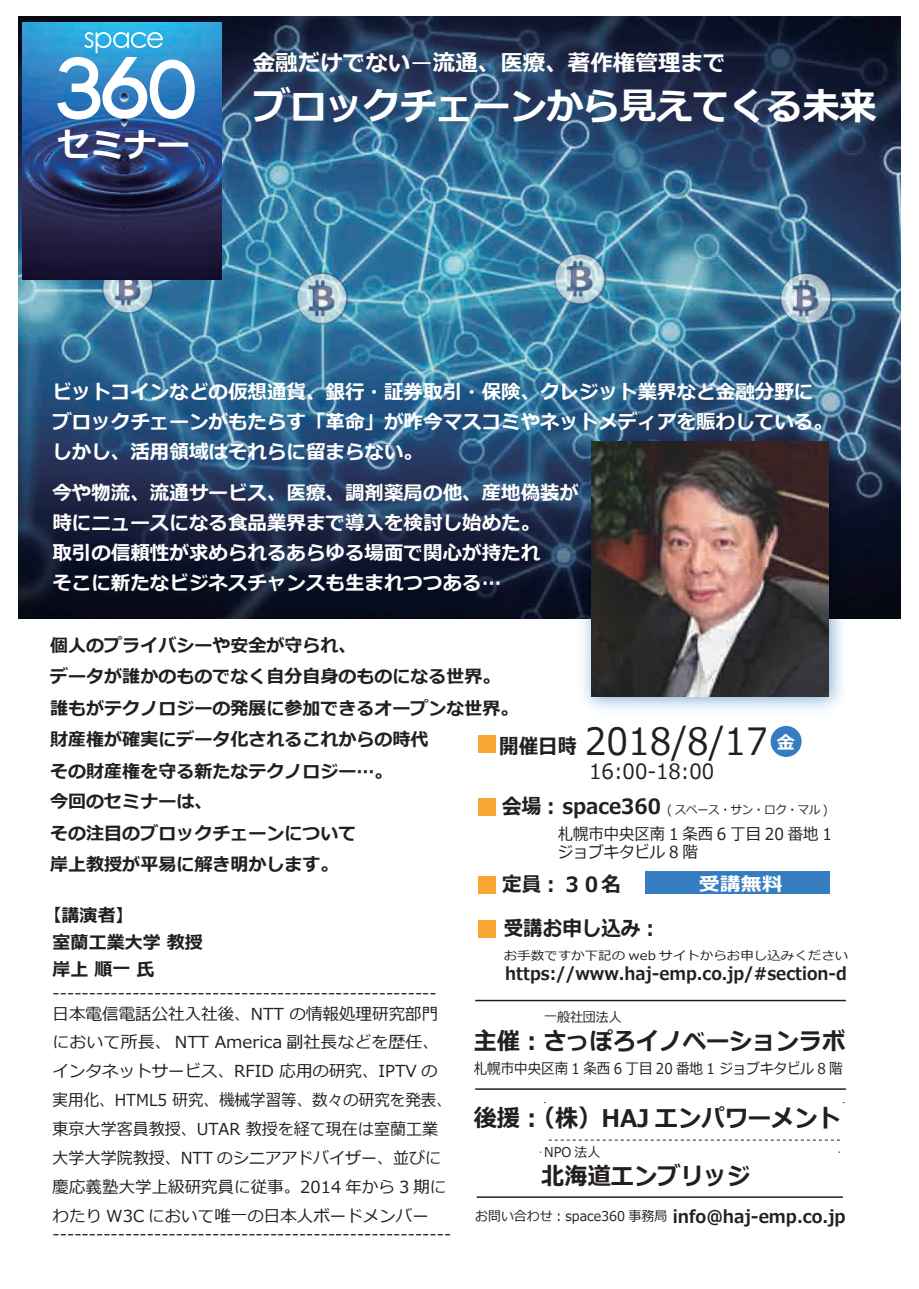
<style>
.page{position:relative;width:919px;height:1289px;background:#fff}
.page>*{position:absolute;margin:0;border:0;box-sizing:border-box;transform-origin:0 0}
.t1{font:700 37.5px "Meiryo";letter-spacing:-.025em;color:#fff}
.t2{font:37.5px "Meiryo";color:#231f20;scale:.93 1}
.t3{font:700 33px "Meiryo";color:#fff}
.t4{font:700 24.3px "Meiryo";color:#231f20;scale:.96 1}
.t5{font:700 22.5px "Meiryo";color:#fff}
.t6{font:700 21px/43.5px "Meiryo";color:#231f20;scale:.93 1}
.t7{font:21px "Meiryo";color:#231f20;scale:.95 1}
.t8{font:700 19.5px/30px "Meiryo";color:#fff}
.t9{font:700 18px/31.3px "Meiryo";color:#231f20}
.t10{font:700 18px "Meiryo";color:#fff}
.t11{font:700 17.55px "Meiryo";color:#231f20;scale:.92 1}
.t12{font:16.5px/28.8px "Meiryo";color:#231f20}
.t13{font:16.5px/18px "Meiryo";color:#231f20;scale:.93 1}
.t14{font:15px "Meiryo";color:#231f20;scale:.9 1}
.t15{font:13.5px "Meiryo";color:#231f20;scale:.96 1}
.t16{font:12.15px "Meiryo";color:#231f20;scale:1.11 1}
.t17{font:12px "Meiryo";color:#231f20;scale:.93 1}
.s1{font-weight:400}
.s2{font-weight:700;font-size:21px}
.s3{font-size:18.9px;color:#fff}
.s4{font-weight:700;font-size:17.55px}
</style>
<div class="page">
<div style="left:478px;top:798px;width:17px;height:17px;background:#faa633"></div>
<div style="left:478px;top:876px;width:17px;height:17px;background:#faa633"></div>
<div style="left:644px;top:871px;width:185px;height:23px;background:#357dc0"></div>
<div style="left:478px;top:920px;width:17px;height:17px;background:#faa633"></div>
<hr style="left:475px;top:999px;width:370px;height:2px;background:#231f20">
<hr style="left:475px;top:1088px;width:370px;height:1px;background:#231f20">
<svg style="left:548px;top:1139px;width:291px;height:1px"></svg>
<hr style="left:476px;top:1196px;width:366px;height:1px;background:#231f20">
<div style="left:478px;top:736px;width:17px;height:17px;background:#faa633"></div>
<img style="left:18px;top:16px;width:883px;height:602px">
<img style="left:296px;top:272px;width:52px;height:52px;border-radius:26px">
<img style="left:554px;top:253px;width:52px;height:52px;border-radius:26px">
<img style="left:780px;top:272px;width:52px;height:52px;border-radius:26px">
<img style="left:102px;top:261px;width:52px;height:53px;border-radius:26px">
<img style="left:23px;top:22px;width:199px;height:258px">
<svg style="left:57px;top:32px;width:138px;height:87px"></svg>
<img style="left:571px;top:388px;width:283px;height:364px">
<img style="left:592px;top:441px;width:236px;height:255px">
<div style="left:770px;top:726px;width:31px;height:31px;background:#357dc0;border-radius:50%"></div>
<h2 class="t3" style="left:58px;top:122px;width:134px">セミナー</h2>
<h3 class="t5" style="left:253px;top:47px;width:474px">金融だけでない<span class="s1">ー</span>流通、医療、著作権管理まで</h3>
<h1 class="t1" style="left:253px;top:80px;width:625px">ブロックチェーンから見えてくる未来</h1>
<p class="t8" style="left:52px;top:378px;width:782px">ビットコインなどの仮想通貨、銀行・証券取引・保険、クレジット業界など金融分野にブロックチェーンがもたらす「革命」が昨今マスコミやネットメディアを賑わしている。しかし、活用領域はそれらに留まらない。</p>
<p class="t8" style="left:52px;top:478px;width:528px">今や物流、流通サービス、医療、調剤薬局の他、産地偽装が時にニュースになる食品業界まで導入を検討し始めた。<br>取引の信頼性が求められるあらゆる場面で関心が持たれ<br>そこに新たなビジネスチャンスも生まれつつある…</p>
<p class="t9" style="left:50px;top:630px;width:469px">個人のプライバシーや安全が守られ、<br>データが誰かのものでなく自分自身のものになる世界。誰もがテクノロジーの発展に参加できるオープンな世界。財産権が確実にデータ化されるこれからの時代<br>その財産権を守る新たなテクノロジー…。<br>今回のセミナーは、<br>その注目のブロックチェーンについて<br>岸上教授が平易に解き明かします。</p>
<h1 class="t2" style="left:479px;top:715px;width:311px"><span class="s2">　開催日時</span> 2018/8/17</h1>
<p class="t7" style="left:589px;top:756px;width:133px">16:00-18:00</p>
<p class="t17" style="left:502px;top:801px;width:351px"><span class="s2">会場： space360</span> ( スペース・サン・ロク・マル )</p>
<p class="t13" style="left:557px;top:825px;width:296px">札幌市中央区南 1 条西 6 丁目 20 番地 1ジョブキタビル 8 階</p>
<p class="t6" style="left:502px;top:864px;width:303px">定員： ３０名　　　 <span class="s3">受講無料</span>受講お申し込み：　　　</p>
<p class="t16" style="left:503px;top:947px;width:312px">お手数ですか下記の web サイトからお申し込みください</p>
<p class="t11" style="left:505px;top:960px;width:373px">https://www.haj-emp.co.jp/#section-d</p>
<p class="t10" style="left:776px;top:729px;width:19px">金</p>
<p class="t9" style="left:53px;top:902px;width:151px;line-height:27px;text-indent:-9px">【講演者】<br>室蘭工業大学 教授岸上 順一 氏</p>
<p class="t12" style="left:53px;top:982px;width:387px;line-height:21px">-----------------------------------------------------日本電信電話公社入社後、NTT の情報処理研究部門</p>
<p class="t12" style="left:53px;top:1028px;width:401px">において所長、 NTT America 副社長などを歴任、インタネットサービス、RFID 応用の研究、IPTV の実用化、HTML5 研究、機械学習等、数々の研究を発表、東京大学客員教授、UTAR 教授を経て現在は室蘭工業大学大学院教授、NTT のシニアアドバイザー、並びに慶応義塾大学上級研究員に従事。2014 年から 3 期にわたり W3C において唯一の日本人ボードメンバー</p>
<p class="t12" style="left:53px;top:1220px;width:400px">-------------------------------------------------------</p>
<p class="t15" style="left:544px;top:1007px;width:82px">一般社団法人</p>
<h3 class="t4" style="left:473px;top:1024px;width:388px">主催：さっぽろイノベーションラボ</h3>
<p class="t14" style="left:473px;top:1058px;width:411px">札幌市中央区南 1 条西 6 丁目 20 番地 1 ジョブキタビル 8 階</p>
<h3 class="t4" style="left:473px;top:1100px;width:384px">後援：（株）HAJ エンパワーメント</h3>
<p class="t15" style="left:544px;top:1142px;width:60px">NPO 法人</p>
<h3 class="t4" style="left:541px;top:1159px;width:219px">北海道エンブリッジ</h3>
<p class="t15" style="left:475px;top:1206px;width:387px">お問い合わせ：space360 事務局 <span class="s4">info@haj-emp.co.jp</span></p>
</div>
